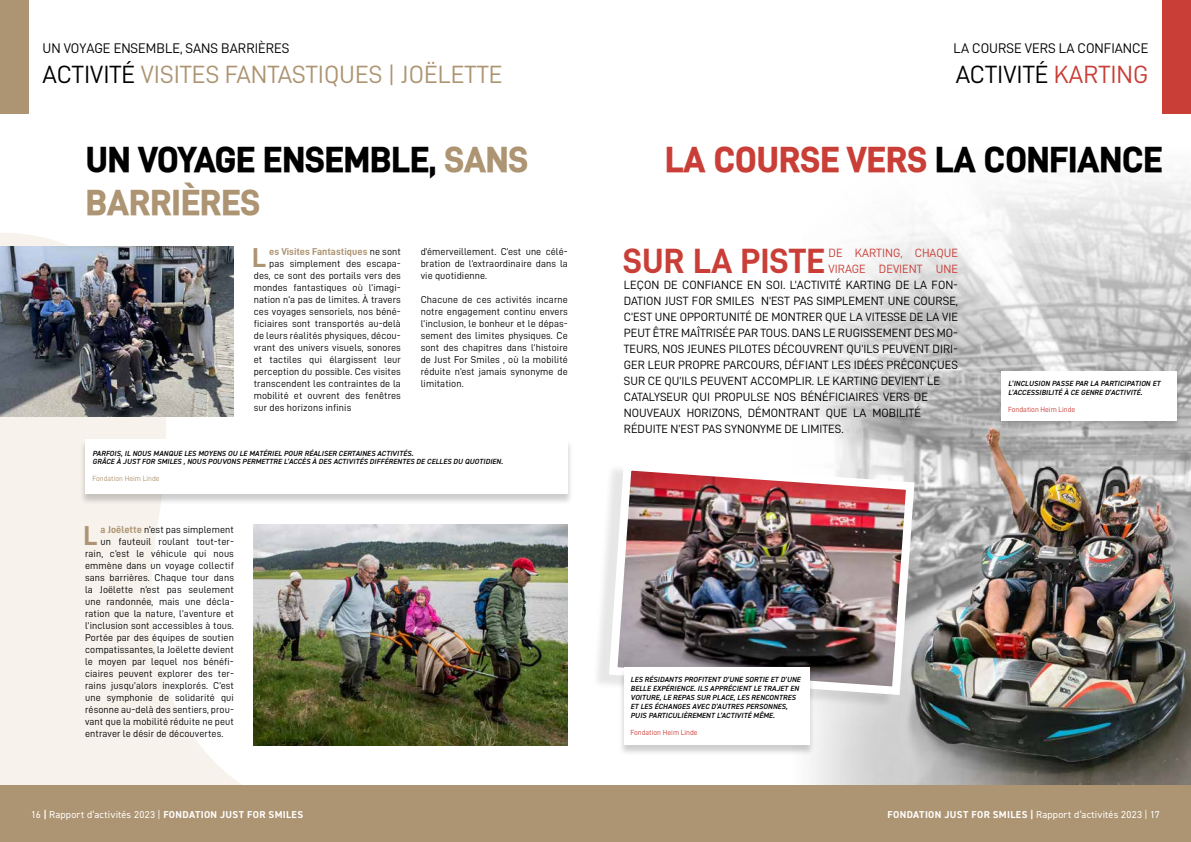
<style>
.page{position:relative;width:1191px;height:842px;background:#fff}
.page>*{position:absolute;margin:0;border:0;box-sizing:border-box;transform-origin:0 0}
.t1{font:36px/43.2px "D DIN PRO Heavy";color:#000}
.t2{font:36px "D DIN PRO Heavy";color:#c93e37}
.t3{font:35.2px "D DIN PRO Bold";color:#c93e37}
.t4{font:27.4px "D DIN PRO Bold";color:#ad9472}
.t5{font:25px "D DIN PRO Regular";color:#ad9472}
.t6{font:25px "D DIN PRO Regular";color:#000}
.t7{font:14px "D DIN PRO Regular";color:#000}
.t8{font:12px/16px "D DIN PRO Regular";color:#000}
.t9{font:12px/16px "D DIN PRO Regular";color:#c93e37}
.t10{font:10px/12px "D DIN PRO Regular";letter-spacing:.01em;color:#000;text-align:justify}
.t11{font:10px "DIN2014";letter-spacing:.025em;color:#fff}
.t12{font:10px "D DIN PRO Bold";letter-spacing:.005em;color:#ad9472}
.t13{font:italic 600 7.4px/8.9px "DIN2014";letter-spacing:.01em;color:#000}
.t14{font:7.4px "D DIN PRO Regular";color:#c93e37}
.t15{font:7.4px "D DIN PRO Regular";color:#ad9472}
.s1{color:#000}
.s2{color:#c93e37}
.s3{color:#ad9472}
.s4{font-family:"D DIN PRO Regular";color:#000}
.s5{font-family:"D DIN PRO Bold";color:#ad9472}
.s6{font-weight:700}
</style>
<div class="page">
<svg style="left:0;top:233px;width:242px;height:552px;fill:#f7f2ec"></svg>
<img style="left:809px;top:175px;width:382px;height:610px">
<div style="left:1162px;top:0;width:29px;height:113px;background:#c93e37"></div>
<div style="left:0;top:0;width:28px;height:113px;background:#ad9472"></div>
<div style="left:0;top:785px;width:1191px;height:57px;background:#ad9472"></div>
<div style="left:591px;top:464px;width:317px;height:245px;background:#000;opacity:.1"></div>
<img style="left:604px;top:458px;width:314px;height:241px">
<div style="left:618px;top:668px;width:196px;height:88px;background:#000;opacity:.2"></div>
<div style="left:624px;top:668px;width:185px;height:77px;background:#fff"></div>
<div style="left:996px;top:372px;width:186px;height:60px;background:#000;opacity:.2"></div>
<div style="left:1001px;top:371px;width:175px;height:50px;background:#fff"></div>
<img style="left:0;top:247px;width:234px;height:170px">
<img style="left:254px;top:524px;width:314px;height:221px">
<div style="left:80px;top:440px;width:493px;height:65px;background:#000;opacity:.2"></div>
<div style="left:85px;top:439px;width:483px;height:55px;background:#fff"></div>
<h3 class="t7" style="left:43px;top:40px;width:248px">UN VOYAGE ENSEMBLE, SANS BARRIÈRES</h3>
<h3 class="t5" style="left:43px;top:61px;width:461px"><span class="s1">ACTIVITÉ</span> VISITES FANTASTIQUES | JOËLETTE</h3>
<h3 class="t7" style="left:953px;top:40px;width:196px">LA COURSE VERS LA CONFIANCE</h3>
<h3 class="t6" style="left:955px;top:61px;width:194px">ACTIVITÉ <span class="s2">KARTING</span></h3>
<h1 class="t1" style="left:86px;top:137px;width:444px">UN VOYAGE ENSEMBLE, <span class="s3">SANS<br>BARRIÈRES</span></h1>
<h1 class="t2" style="left:665px;top:139px;width:499px">LA COURSE VERS <span class="s1">LA CONFIANCE</span></h1>
<h2 class="t3" style="left:623px;top:241px;width:204px">SUR LA PISTE</h2>
<p class="t9" style="left:828px;top:244px;width:131px">DE KARTING, CHAQUE<br>VIRAGE DEVIENT UNE</p>
<p class="t8" style="left:624px;top:276px;width:336px">LEÇON DE CONFIANCE EN SOI. L’ACTIVITÉ KARTING DE LA FON-DATION JUST FOR SMILES N’EST PAS SIMPLEMENT UNE COURSE, C’EST UNE OPPORTUNITÉ DE MONTRER QUE LA VITESSE DE LA VIE PEUT ÊTRE MAÎTRISÉE PAR TOUS. DANS LE RUGISSEMENT DES MO-TEURS, NOS JEUNES PILOTES DÉCOUVRENT QU’ILS PEUVENT DIRI-GER LEUR PROPRE PARCOURS, DÉFIANT LES IDÉES PRÉCONÇUES SUR CE QU’ILS PEUVENT ACCOMPLIR. LE KARTING DEVIENT LE CATALYSEUR QUI PROPULSE NOS BÉNÉFICIAIRES VERS DE NOUVEAUX HORIZONS, DÉMONTRANT QUE LA MOBILITÉ RÉDUITE N’EST PAS SYNONYME DE LIMITES.</p>
<p class="t10" style="left:421px;top:245px;width:149px">d’émerveillement. C’est une célé&shy;bration de l’extraordinaire dans la vie quotidienne.</p>
<p class="t10" style="left:421px;top:293px;width:149px">Chacune de ces activités incarne notre engagement continu envers l’inclusion, le bonheur et le dépas&shy;sement des limites physiques. Ce sont des chapitres dans l’histoire de Just For Smiles , où la mobilité réduite n’est jamais synonyme de limitation.</p>
<h3 class="t4" style="left:252px;top:242px;width:16px">L</h3>
<p class="t12" style="left:269px;top:246px;width:133px">es Visites Fantastiques <span class="s4">ne sont</span></p>
<p class="t10" style="left:254px;top:257px;width:149px;text-indent:16px">pas simplement des escapa&shy;des, ce sont des portails vers des mondes fantastiques où l’imagi&shy;nation n’a pas de limites. À travers ces voyages sensoriels, nos béné&shy;ficiaires sont transportés au-delà de leurs réalités physiques, décou&shy;vrant des univers visuels, sonores et tactiles qui élargissent leur perception du possible. Ces visites transcendent les contraintes de la mobilité et ouvrent des fenêtres sur des horizons infinis</p>
<p class="t13" style="left:1008px;top:379px;width:154px">L’INCLUSION PASSE PAR LA PARTICIPATION ET<br>L’ACCESSIBILITÉ À CE GENRE D’ACTIVITÉ.</p>
<p class="t14" style="left:1008px;top:405px;width:69px">Fondation Heim Linde</p>
<p class="t13" style="left:92px;top:448px;width:412px">PARFOIS, IL NOUS MANQUE LES MOYENS OU LE MATÉRIEL POUR RÉALISER CERTAINES ACTIVITÉS.<br>GRÂCE À JUST FOR SMILES , NOUS POUVONS PERMETTRE L’ACCÈS À DES ACTIVITÉS DIFFÉRENTES DE CELLES DU QUOTIDIEN.</p>
<p class="t15" style="left:92px;top:474px;width:69px">Fondation Heim Linde</p>
<h3 class="t4" style="left:83px;top:520px;width:16px">L</h3>
<p class="t10" style="left:101px;top:523px;width:135px"><span class="s5">a Joëlette</span> n’est pas simplement</p>
<p class="t10" style="left:101px;top:535px;width:135px">un fauteuil roulant tout-ter-</p>
<p class="t10" style="left:85px;top:547px;width:150px">rain, c’est le véhicule qui nous</p>
<p class="t10" style="left:85px;top:559px;width:150px">emmène dans un voyage collectif</p>
<p class="t10" style="left:85px;top:571px;width:150px">sans barrières. Chaque tour dans</p>
<p class="t10" style="left:85px;top:583px;width:150px">la Joëlette n’est pas seulement</p>
<p class="t10" style="left:85px;top:595px;width:150px">une randonnée, mais une décla-</p>
<p class="t10" style="left:85px;top:607px;width:150px">ration que la nature, l’aventure et</p>
<p class="t10" style="left:85px;top:619px;width:150px">l’inclusion sont accessibles à tous.</p>
<p class="t10" style="left:85px;top:631px;width:150px">Portée par des équipes de soutien</p>
<p class="t10" style="left:85px;top:643px;width:150px">compatissantes, la Joëlette devient</p>
<p class="t10" style="left:85px;top:655px;width:150px">le moyen par lequel nos bénéfi-</p>
<p class="t10" style="left:85px;top:667px;width:150px">ciaires peuvent explorer des ter-</p>
<p class="t10" style="left:85px;top:679px;width:150px">rains jusqu’alors inexplorés. C’est</p>
<p class="t10" style="left:85px;top:691px;width:150px">une symphonie de solidarité qui</p>
<p class="t10" style="left:85px;top:703px;width:150px">résonne au-delà des sentiers, prou-</p>
<p class="t10" style="left:85px;top:715px;width:150px">vant que la mobilité réduite ne peut</p>
<p class="t10" style="left:85px;top:727px;width:140px">entraver le désir de découvertes.</p>
<p class="t13" style="left:630px;top:675px;width:172px">LES RÉSIDANTS PROFITENT D’UNE SORTIE ET D’UNE BELLE EXPÉRIENCE. ILS APPRÉCIENT LE TRAJET EN VOITURE, LE REPAS SUR PLACE, LES RENCONTRES ET LES ÉCHANGES AVEC D’AUTRES PERSONNES, PUIS PARTICULIÈREMENT L’ACTIVITÉ MÊME.</p>
<p class="t14" style="left:630px;top:728px;width:69px">Fondation Heim Linde</p>
<p class="t11" style="left:31px;top:808px;width:273px">16 <span class="s6">|</span> Rapport d’activités 2023 | <span class="s6">FONDATION JUST FOR SMILES</span></p>
<p class="t11" style="left:887px;top:808px;width:274px"><span class="s6">FONDATION JUST FOR SMILES |</span> Rapport d’activités 2023 | 17</p>
</div>
